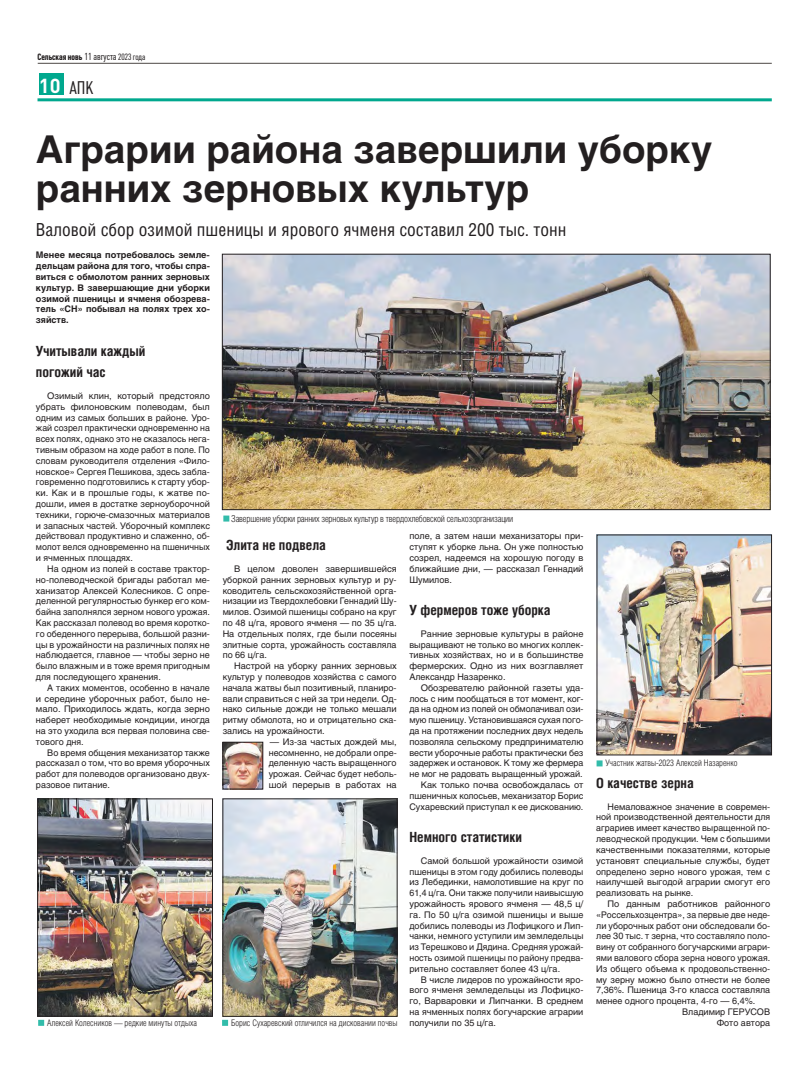
<style>
.page{position:relative;width:808px;height:1078px;background:#fff}
.page>*{position:absolute;margin:0;border:0;box-sizing:border-box;transform-origin:0 0}
.t1{font:700 38px/39px "Helios C";color:#231f20}
.t2{font:700 20px "Free Sans";color:#fff}
.t3{font:18px "Helios Cond C";color:#231f20}
.t4{font:condensed 18px "Free Sans";color:#231f20}
.t5{font:700 14px/21.6px "Helios Cond C";color:#231f20}
.t6{font:9.5px "Helios Cond Light C";letter-spacing:-.015em;color:#231f20}
.t7{font:9px/10.8px "Helios C";color:#231f20;text-align:justify}
.t8{font:700 9px/10.8px "Helios C";color:#231f20;text-align:justify}
.t9{font:9px "Helios Cond Light C";color:#231f20}
.t10{font:700 condensed 9px "Free Sans";color:#231f20}
.s1{font-weight:400;font-size:10px}
.s2{font-weight:400}
</style>
<div class="page">
<img style="left:225px;top:743px;width:36px;height:44px">
<div style="left:223px;top:741px;width:40px;height:48px;border:1px solid #231f20"></div>
<svg style="left:223px;top:515px;width:6px;height:6px"></svg>
<svg style="left:596px;top:760px;width:6px;height:6px"></svg>
<img style="left:224px;top:256px;width:544px;height:252px">
<div style="left:222px;top:254px;width:548px;height:256px;border:1px solid #231f20"></div>
<img style="left:39px;top:800px;width:172px;height:214px">
<div style="left:37px;top:798px;width:176px;height:218px;border:1px solid #231f20"></div>
<svg style="left:38px;top:1019px;width:6px;height:6px"></svg>
<img style="left:599px;top:536px;width:171px;height:217px">
<div style="left:597px;top:534px;width:175px;height:221px;border:1px solid #231f20"></div>
<img style="left:225px;top:800px;width:170px;height:214px">
<div style="left:223px;top:798px;width:174px;height:218px;border:1px solid #231f20"></div>
<svg style="left:222px;top:1019px;width:6px;height:6px"></svg>
<hr style="left:38px;top:63px;width:734px;height:1px;background:#4c4845">
<div style="left:39px;top:74px;width:24px;height:21px;background:#00a88e"></div>
<hr style="left:38px;top:98px;width:734px;height:3px;background:#00a88e">
<p class="t10" style="left:38px;top:53px;width:109px">Сельская новь <span class="s1">11 августа</span> <span class="s2">2023 года</span></p>
<h3 class="t4" style="left:69px;top:77px;width:26px">АПК</h3>
<h2 class="t2" style="left:39px;top:74px;width:23px">10</h2>
<h1 class="t1" style="left:36px;top:134px;width:678px">Аграрии района завершили уборку ранних зерновых культур</h1>
<h3 class="t3" style="left:36px;top:219px;width:532px">Валовой сбор озимой пшеницы и ярового ячменя составил 200 тыс. тонн</h3>
<p class="t8" style="left:36px;top:251px;width:175px">Менее месяца потребовалось земле&shy;дельцам района для того, чтобы спра&shy;виться с обмолотом ранних зерновых культур. В завершающие дни уборки озимой пшеницы и ячменя обозрева&shy;тель «СН» побывал на полях трех хо&shy;зяйств.</p>
<h3 class="t5" style="left:36px;top:341px;width:111px">Учитывали каждый погожий час</h3>
<p class="t7" style="left:36px;top:391px;width:175px;text-indent:11px">Озимый клин, который предстояло убрать филоновским полеводам, был одним из самых больших в районе. Уро&shy;жай созрел практически одновременно на всех полях, однако это не сказалось нега&shy;тивным образом на ходе работ в поле. По словам руководителя отделения «Фило&shy;новское» Сергея Пешикова, здесь забла&shy;говременно подготовились к старту убор&shy;ки. Как и в прошлые годы, к жатве по&shy;дошли, имея в достатке зерноуборочной техники, горюче-смазочных материалов и запасных частей. Уборочный комплекс действовал продуктивно и слаженно, об&shy;молот велся одновременно на пшеничных и ячменных площадях.</p>
<p class="t7" style="left:36px;top:564px;width:175px;text-indent:11px">На одном из полей в составе трактор&shy;но-полеводческой бригады работал ме&shy;ханизатор Алексей Колесников. С опре&shy;деленной регулярностью бункер его ком&shy;байна заполнялся зерном нового урожая.<br>Как рассказал полевод во время коротко&shy;го обеденного перерыва, большой разни&shy;цы в урожайности на различных полях не наблюдается, главное — чтобы зерно не было влажным и в тоже время пригодным для последующего хранения.</p>
<p class="t7" style="left:36px;top:683px;width:175px;text-indent:11px">А таких моментов, особенно в начале и середине уборочных работ, было не&shy;мало. Приходилось ждать, когда зерно наберет необходимые кондиции, иногда на это уходила вся первая половина све&shy;тового дня.</p>
<p class="t7" style="left:36px;top:747px;width:175px;text-indent:11px">Во время общения механизатор также рассказал о том, что во время уборочных работ для полеводов организовано двух&shy;разовое питание.</p>
<p class="t6" style="left:231px;top:513px;width:284px">Завершение уборки ранних зерновых культур в твердохлебовской сельхозорганизации</p>
<p class="t7" style="left:409px;top:531px;width:175px">поле, а затем наши механизаторы при&shy;ступят к уборке льна. Он уже полностью созрел, надеемся на хорошую погоду в ближайшие дни, — рассказал Геннадий Шумилов.</p>
<h3 class="t5" style="left:409px;top:600px;width:143px">У фермеров тоже уборка</h3>
<p class="t7" style="left:409px;top:629px;width:175px;text-indent:11px">Ранние зерновые культуры в районе выращивают не только во многих коллек&shy;тивных хозяйствах, но и в большинстве фермерских. Одно из них возглавляет Александр Назаренко.</p>
<p class="t7" style="left:409px;top:683px;width:175px;text-align:right">Обозревателю районной газеты уда&shy;лось с ним пообщаться в тот момент, ког&shy;да на одном из полей он обмолачивал ози&shy;мую пшеницу. Установившаяся сухая пого&shy;да на протяжении последних двух недель позволяла сельскому предпринимателю вести уборочные работы практически без задержек и остановок. К тому же фермера не мог не радовать выращенный урожай.<br>Как только почва освобождалась от пшеничных колосьев, механизатор Борис Сухаревский приступал к ее дискованию.</p>
<h3 class="t5" style="left:409px;top:827px;width:114px">Немного статистики</h3>
<p class="t7" style="left:409px;top:855px;width:175px;text-indent:11px">Самой большой урожайности озимой пшеницы в этом году добились полеводы из Лебединки, намолотившие на круг по 61,4 ц/га. Они также получили наивысшую урожайность ярового ячменя — 48,5 ц/ га. По 50 ц/га озимой пшеницы и выше добились полеводы из Лофицкого и Лип&shy;чанки, немного уступили им земледельцы из Терешково и Дядина. Средняя урожай&shy;ность озимой пшеницы по району предва&shy;рительно составляет более 43 ц/га.</p>
<p class="t7" style="left:409px;top:974px;width:175px;text-indent:11px">В числе лидеров по урожайности яро&shy;вого ячменя земледельцы из Лофицко&shy;го, Варваровки и Липчанки. В среднем на ячменных полях богучарские аграрии получили по 35 ц/га.</p>
<h3 class="t5" style="left:226px;top:535px;width:101px">Элита не подвела</h3>
<p class="t7" style="left:223px;top:564px;width:175px;text-indent:11px">В целом доволен завершившейся уборкой ранних зерновых культур и ру&shy;ководитель сельскохозяйственной орга&shy;низации из Твердохлебовки Геннадий Шу&shy;милов. Озимой пшеницы собрано на круг по 48 ц/га, ярового ячменя — по 35 ц/га.<br>На отдельных полях, где были посеяны элитные сорта, урожайность составляла по 66 ц/га.</p>
<p class="t7" style="left:223px;top:661px;width:175px;text-indent:11px">Настрой на уборку ранних зерновых культур у полеводов хозяйства с самого начала жатвы был позитивный, планиро&shy;вали справиться с ней за три недели. Од&shy;нако сильные дожди не только мешали ритму обмолота, но и отрицательно ска&shy;зались на урожайности.</p>
<p class="t7" style="left:269px;top:737px;width:129px">— Из-за частых дождей мы, несомненно, не добрали опре&shy;деленную часть выращенного урожая. Сейчас будет неболь&shy;шой перерыв в работах на</p>
<p class="t9" style="left:47px;top:1017px;width:151px">Алексей Колесников — редкие минуты отдыха</p>
<p class="t9" style="left:231px;top:1017px;width:168px">Борис Сухаревский отличился на дисковании почвы</p>
<p class="t9" style="left:605px;top:758px;width:133px">Участник жатвы-2023 Алексей Назаренко</p>
<h3 class="t5" style="left:596px;top:773px;width:99px">О качестве зерна</h3>
<p class="t7" style="left:596px;top:801px;width:175px;text-indent:11px">Немаловажное значение в современ&shy;ной производственной деятельности для аграриев имеет качество выращенной по&shy;леводческой продукции. Чем с большими качественными показателями, которые установят специальные службы, будет определено зерно нового урожая, тем с наилучшей выгодой аграрии смогут его реализовать на рынке.</p>
<p class="t7" style="left:607px;top:899px;width:164px">По данным работников районного</p>
<p class="t7" style="left:596px;top:909px;width:175px">«Россельхозцентра», за первые две неде-</p>
<p class="t7" style="left:596px;top:920px;width:175px">ли уборочных работ они обследовали бо-</p>
<p class="t7" style="left:596px;top:931px;width:175px">лее 30 тыс. т зерна, что составляло поло-</p>
<p class="t7" style="left:596px;top:942px;width:175px">вину от собранного богучарскими аграри-</p>
<p class="t7" style="left:596px;top:953px;width:175px">ями валового сбора зерна нового урожая.</p>
<p class="t7" style="left:596px;top:963px;width:175px">Из общего объема к продовольственно-</p>
<p class="t7" style="left:596px;top:974px;width:175px">му зерну можно было отнести не более</p>
<p class="t7" style="left:596px;top:985px;width:175px">7,36%. Пшеница 3-го класса составляла</p>
<p class="t7" style="left:596px;top:996px;width:161px">менее одного процента, 4-го — 6,4%.</p>
<p class="t7" style="left:682px;top:1007px;width:90px">Владимир ГЕРУСОВ</p>
<p class="t7" style="left:717px;top:1017px;width:55px">Фото автора</p>
</div>
